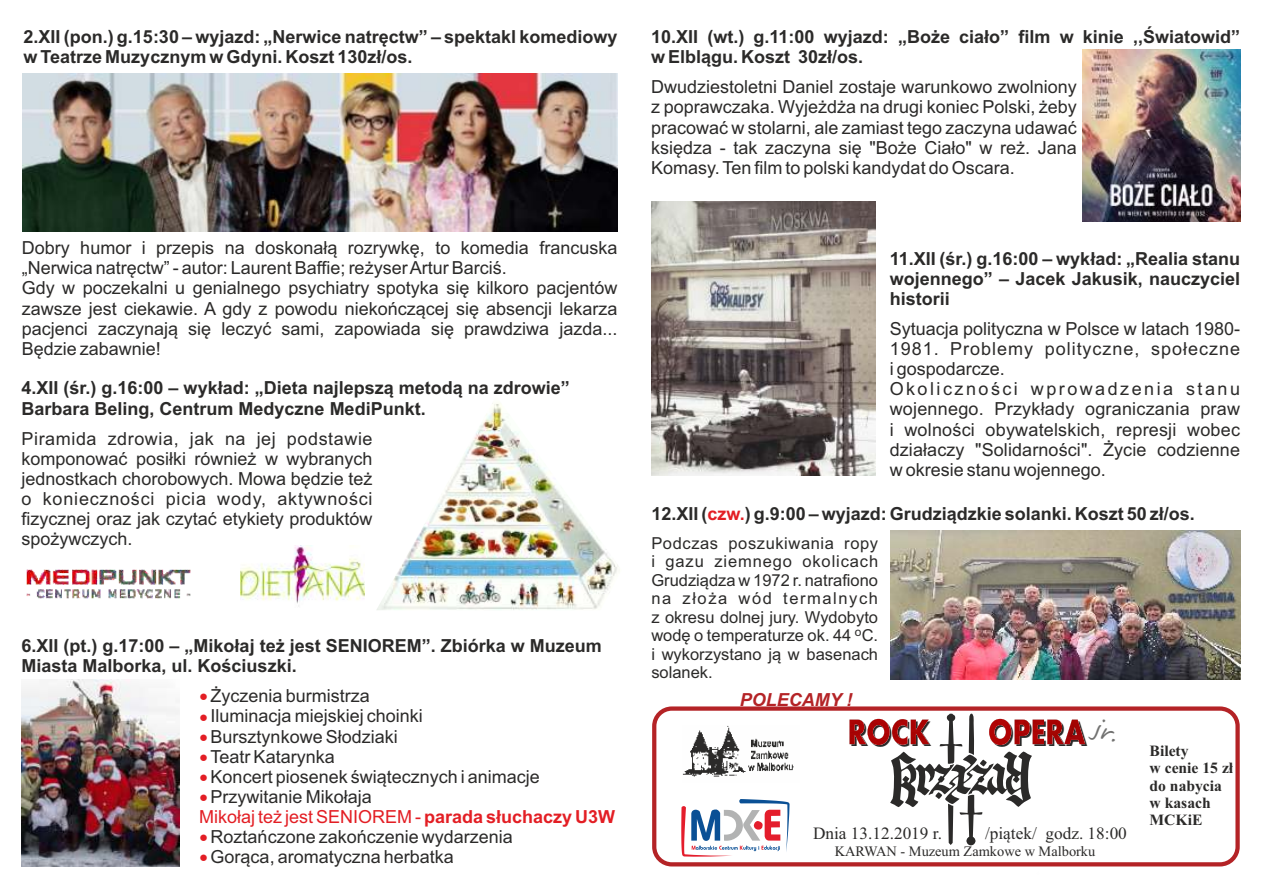
<style>
.page{position:relative;width:1263px;height:893px;background:#fff}
.page>*{position:absolute;margin:0;border:0;box-sizing:border-box;transform-origin:0 0}
.t1{font:700 36.75px "Aharoni";color:#2b2a29;scale:.82 1}
.t2{font:18px/20.1px "Arial";color:#2b2a29}
.t3{font:700 18px/20.1px "Arial";color:#2b2a29}
.t4{font:18px/20.1px "Arial";color:#e31e24}
.t5{font:italic 700 18px "Arial";color:#b42326}
.t6{font:17.25px "Times New Roman";color:#2b2a29}
.t7{font:16.5px/18.5px "Arial";color:#2b2a29;text-align:justify}
.t8{font:700 15.6px/17.2px "Times New Roman";color:#2b2a29}
.t9{font:14.4px "Times New Roman";color:#2b2a29}
.t10{font:12px "Arial";color:#2b2a29}
.s1{font-family:"Trebuchet MS";font-size:15px;color:#e31e24}
.s2{font-family:"Trebuchet MS";font-size:15px}
.s3{color:#2b2a29}
.s4{font-weight:700}
.s5{color:#e31e24}
</style>
<div class="page">
<img style="left:23px;top:74px;width:594px;height:157px">
<img style="left:377px;top:403px;width:242px;height:207px">
<img style="left:26px;top:569px;width:165px;height:30px">
<img style="left:240px;top:546px;width:124px;height:60px">
<img style="left:22px;top:680px;width:158px;height:187px">
<img style="left:1082px;top:49px;width:158px;height:173px">
<img style="left:651px;top:201px;width:224px;height:275px">
<img style="left:891px;top:531px;width:349px;height:149px">
<img style="left:683px;top:725px;width:111px;height:52px">
<svg style="left:681px;top:799px;width:109px;height:58px"></svg>
<div style="left:652px;top:706px;width:588px;height:160px;border:4px solid #b42326;border-radius:18px"></div>
<svg style="left:849px;top:714px;width:237px;height:131px"></svg>
<p class="t3" style="left:24px;top:28px;width:595px">2.XII (pon.) g.15:30 – wyjazd: „Nerwice natręctw” – spektakl komediowy w Teatrze Muzycznym w Gdyni. Koszt 130zł/os.</p>
<p class="t2" style="left:22px;top:240px;width:597px">Dobry humor i przepis na doskonałą rozrywkę, to komedia francuska „Nerwica natręctw” - autor: Laurent Baffie; reżyser Artur Barciś.<br>Gdy w poczekalni u genialnego psychiatry spotyka się kilkoro pacjentów zawsze jest ciekawie. A gdy z powodu niekończącej się absencji lekarza pacjenci zaczynają się leczyć sami, zapowiada się prawdziwa jazda...<br>Będzie zabawnie!</p>
<p class="t3" style="left:22px;top:380px;width:550px">4.XII (śr.) g.16:00 – wykład: „Dieta najlepszą metodą na zdrowie”<br>Barbara Beling, Centrum Medyczne MediPunkt.</p>
<p class="t2" style="left:22px;top:430px;width:353px;text-align:justify">Piramida zdrowia, jak na jej podstawie komponować posiłki również w wybranych jednostkach chorobowych. Mowa będzie też o konieczności picia wody, aktywności fizycznej oraz jak czytać etykiety produktów spożywczych.</p>
<p class="t3" style="left:22px;top:637px;width:582px">6.XII (pt.) g.17:00 – „Mikołaj też jest SENIOREM”. Zbiórka w Muzeum<br>Miasta Malborka, ul. Kościuszki.</p>
<p class="t2" style="left:199px;top:688px;width:172px"><span class="s1">●</span> Życzenia burmistrza</p>
<p class="t2" style="left:199px;top:708px;width:225px"><span class="s1">●</span> Iluminacja miejskiej choinki</p>
<p class="t2" style="left:199px;top:728px;width:200px"><span class="s1">●</span> Bursztynkowe Słodziaki</p>
<p class="t2" style="left:199px;top:748px;width:137px"><span class="s1">●</span> Teatr Katarynka</p>
<p class="t2" style="left:199px;top:768px;width:342px"><span class="s1">●</span> Koncert piosenek świątecznych i animacje</p>
<p class="t4" style="left:199px;top:788px;width:418px"><span class="s2">●</span> <span class="s3">Przywitanie Mikołaja<br></span>Mikołaj też jest SENIOREM - <span class="s4">parada słuchaczy U3W</span></p>
<p class="t2" style="left:199px;top:828px;width:315px"><span class="s1">●</span> Roztańczone zakończenie wydarzenia</p>
<p class="t2" style="left:199px;top:848px;width:256px"><span class="s1">●</span> Gorąca, aromatyczna herbatka</p>
<p class="t3" style="left:651px;top:28px;width:590px">10.XII (wt.) g.11:00 wyjazd: „Boże ciało” film w kinie ,,Światowid” w Elblągu. Koszt 30zł/os.</p>
<p class="t2" style="left:651px;top:79px;width:427px;text-align:justify">Dwudziestoletni Daniel zostaje warunkowo zwolniony z poprawczaka. Wyjeżdża na drugi koniec Polski, żeby pracować w stolarni, ale zamiast tego zaczyna udawać księdza - tak zaczyna się "Boże Ciało" w reż. Jana Komasy. Ten film to polski kandydat do Oscara.</p>
<p class="t3" style="left:890px;top:250px;width:352px;text-align:justify">11.XII (śr.) g.16:00 – wykład: „Realia stanu wojennego” – Jacek Jakusik, nauczyciel historii</p>
<p class="t2" style="left:890px;top:320px;width:352px">Sytuacja polityczna w Polsce w latach 1980- 1981. Problemy polityczne, społeczne i gospodarcze.<br>Okoliczności wprowadzenia stanu wojennego. Przykłady ograniczania praw i wolności obywatelskich, represji wobec działaczy "Solidarności". Życie codzienne w okresie stanu wojennego.</p>
<p class="t3" style="left:651px;top:505px;width:545px">12.XII (<span class="s5">czw.</span>) g.9:00 – wyjazd: Grudziądzkie solanki. Koszt 50 zł/os.</p>
<p class="t7" style="left:651px;top:535px;width:228px">Podczas poszukiwania ropy i gazu ziemnego okolicach Grudziądza w 1972 r. natrafiono na złoża wód termalnych z okresu dolnej jury. Wydobyto wodę o temperaturze ok. 44 C.</p>
<p class="t10" style="left:855px;top:627px;width:8px">o</p>
<p class="t7" style="left:651px;top:646px;width:228px">i wykorzystano ją w basenach solanek.</p>
<p class="t5" style="left:740px;top:693px;width:114px">POLECAMY !</p>
<h1 class="t1" style="left:849px;top:719px;width:102px">ROCK</h1>
<h1 class="t1" style="left:990px;top:719px;width:120px">OPERA</h1>
<p class="t6" style="left:813px;top:827px;width:130px">Dnia 13.12.2019 r.</p>
<p class="t6" style="left:985px;top:827px;width:143px">/piątek/ godz. 18:00</p>
<p class="t9" style="left:835px;top:846px;width:262px">KARWAN - Muzeum Zamkowe w Malborku</p>
<p class="t8" style="left:1149px;top:744px;width:85px">Bilety<br>w cenie 15 zł do nabycia w kasach<br>MCKiE</p>
</div>
